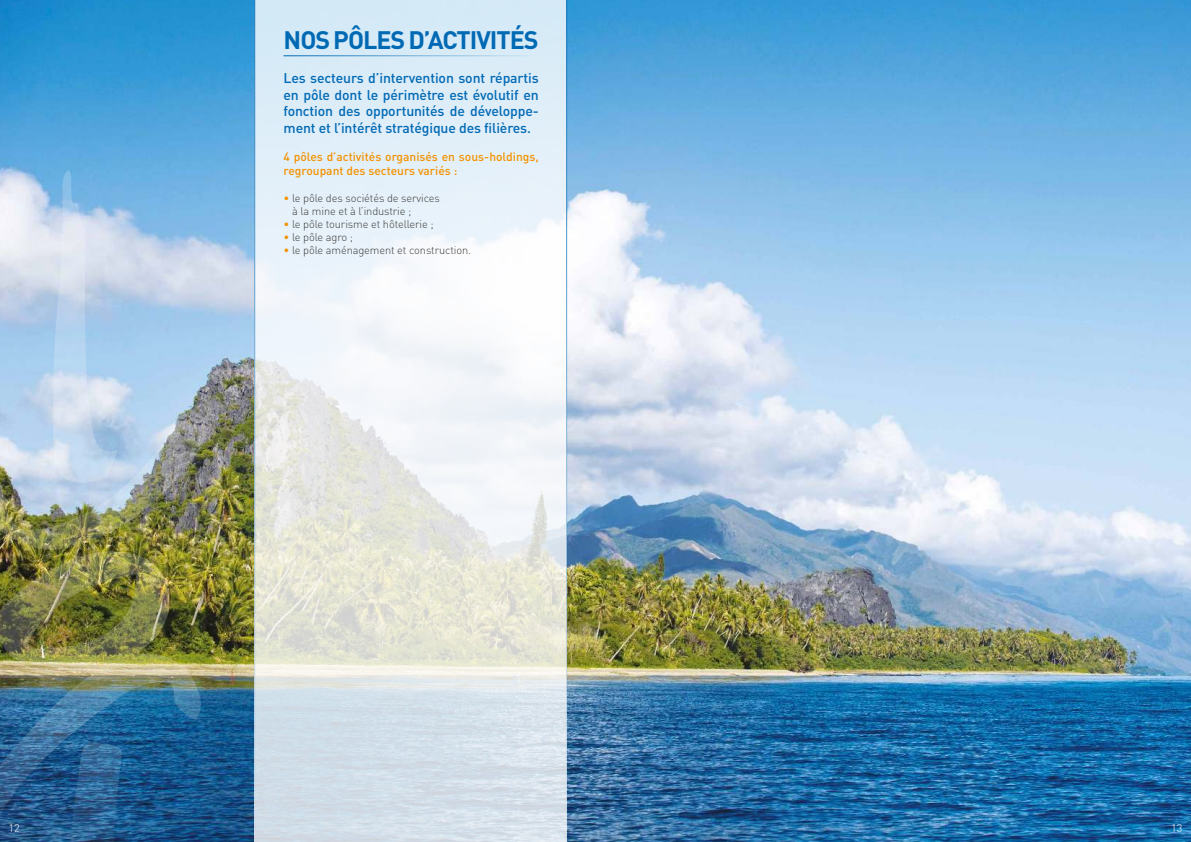
<style>
.page{position:relative;width:1191px;height:842px;background:#fff}
.page>*{position:absolute;margin:0;border:0;box-sizing:border-box;transform-origin:0 0}
.t1{font:700 25px "DIN";letter-spacing:-.04em;color:#0069b4}
.t2{font:500 14px/16.8px "DIN";letter-spacing:-.01em;color:#0069b4;text-align:justify}
.t3{font:500 12px/14.4px "DIN";color:#f39200}
.t4{font:300 11px/13.2px "DIN";letter-spacing:-.01em;color:#3c3c3b}
.t5{font:300 11px "DIN";color:#fff}
.s1{color:#f39200}
</style>
<div class="page">
<img style="left:0;top:0;width:1191px;height:842px">
<svg style="left:255px;top:0;width:311px;height:842px"></svg>
<hr style="left:254px;top:0;width:1px;height:842px;background:#0069b4">
<hr style="left:566px;top:0;width:1px;height:842px;background:#0069b4">
<hr style="left:283px;top:55px;width:254px;height:1px;background:#0069b4">
<img style="left:0;top:170px;width:208px;height:672px">
<h1 class="t1" style="left:283px;top:25px;width:257px">NOS PÔLES D’ACTIVITÉS</h1>
<p class="t2" style="left:283px;top:70px;width:257px">Les secteurs d’intervention sont répartis en pôle dont le périmètre est évolutif en fonction des opportunités de développe&shy;ment et l’intérêt stratégique des filières.</p>
<p class="t3" style="left:283px;top:150px;width:257px">4 pôles d’activités organisés en sous-holdings, regroupant des secteurs variés :</p>
<p class="t4" style="left:292px;top:191px;width:149px;text-indent:-9px"><span class="s1">•</span> le pôle des sociétés de services à la mine et à l’industrie ;</p>
<p class="t4" style="left:283px;top:218px;width:152px"><span class="s1">•</span> le pôle tourisme et hôtellerie ;</p>
<p class="t4" style="left:283px;top:231px;width:71px"><span class="s1">•</span> le pôle agro ;</p>
<p class="t4" style="left:283px;top:244px;width:189px"><span class="s1">•</span> le pôle aménagement et construction.</p>
<p class="t5" style="left:9px;top:822px;width:13px">12</p>
<p class="t5" style="left:1171px;top:822px;width:13px">13</p>
</div>
